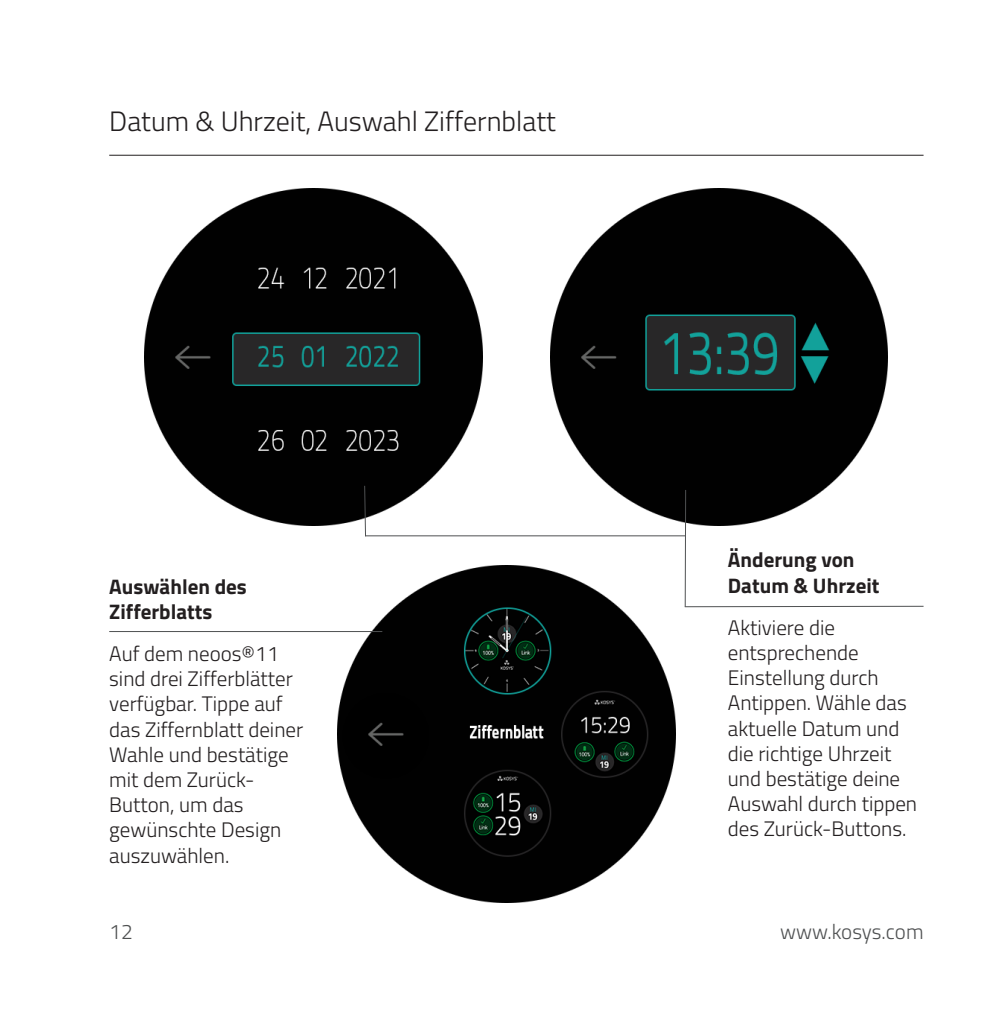
<style>
.page{position:relative;width:1003px;height:1032px;background:#fff}
.page>*{position:absolute;margin:0;border:0;box-sizing:border-box;transform-origin:0 0}
.t1{font:300 28px "Titillium";color:#231f20}
.t2{font:300 21px/25.2px "Titillium";color:#231f20}
.t3{font:700 21px/25.2px "Titillium";color:#231f20}
.t4{font:300 21px "Titillium";color:#4f5152}
</style>
<div class="page">
<img style="left:145px;top:189px;width:337px;height:337px">
<img style="left:337px;top:566px;width:338px;height:337px">
<hr style="left:109px;top:155px;width:814px;height:1px;background:#231f20">
<hr style="left:109px;top:631px;width:273px;height:1px;background:#4f5152">
<hr style="left:684px;top:606px;width:239px;height:1px;background:#4f5152">
<img style="left:550px;top:189px;width:337px;height:337px">
<hr style="left:365px;top:535px;width:320px;height:1px;background:#4f5152">
<hr style="left:684px;top:490px;width:2px;height:117px;background:#4f5152">
<hr style="left:364px;top:486px;width:2px;height:50px;background:#4f5152">
<p class="t1" style="left:109px;top:101px;width:448px">Datum &amp; Uhrzeit, Auswahl Ziffernblatt</p>
<p class="t3" style="left:109px;top:573px;width:139px">Auswählen des<br>Zifferblatts</p>
<p class="t2" style="left:109px;top:640px;width:195px">Auf dem neoos®11 sind drei Zifferblätter verfügbar. Tippe auf das Ziffernblatt deiner<br>Wahle und bestätige mit dem Zurück-<br>Button, um das gewünschte Design auszuwählen.</p>
<p class="t3" style="left:727px;top:546px;width:128px">Änderung von</p>
<p class="t3" style="left:727px;top:572px;width:153px">Datum &amp; Uhrzeit</p>
<p class="t2" style="left:727px;top:614px;width:109px">Aktiviere die</p>
<p class="t2" style="left:727px;top:639px;width:191px">entsprechende<br>Einstellung durch<br>Antippen. Wähle das aktuelle Datum und die richtige Uhrzeit und bestätige deine<br>Auswahl durch tippen des Zurück-Buttons.</p>
<p class="t4" style="left:109px;top:916px;width:25px">12</p>
<p class="t4" style="left:779px;top:916px;width:145px">www.kosys.com</p>
</div>
